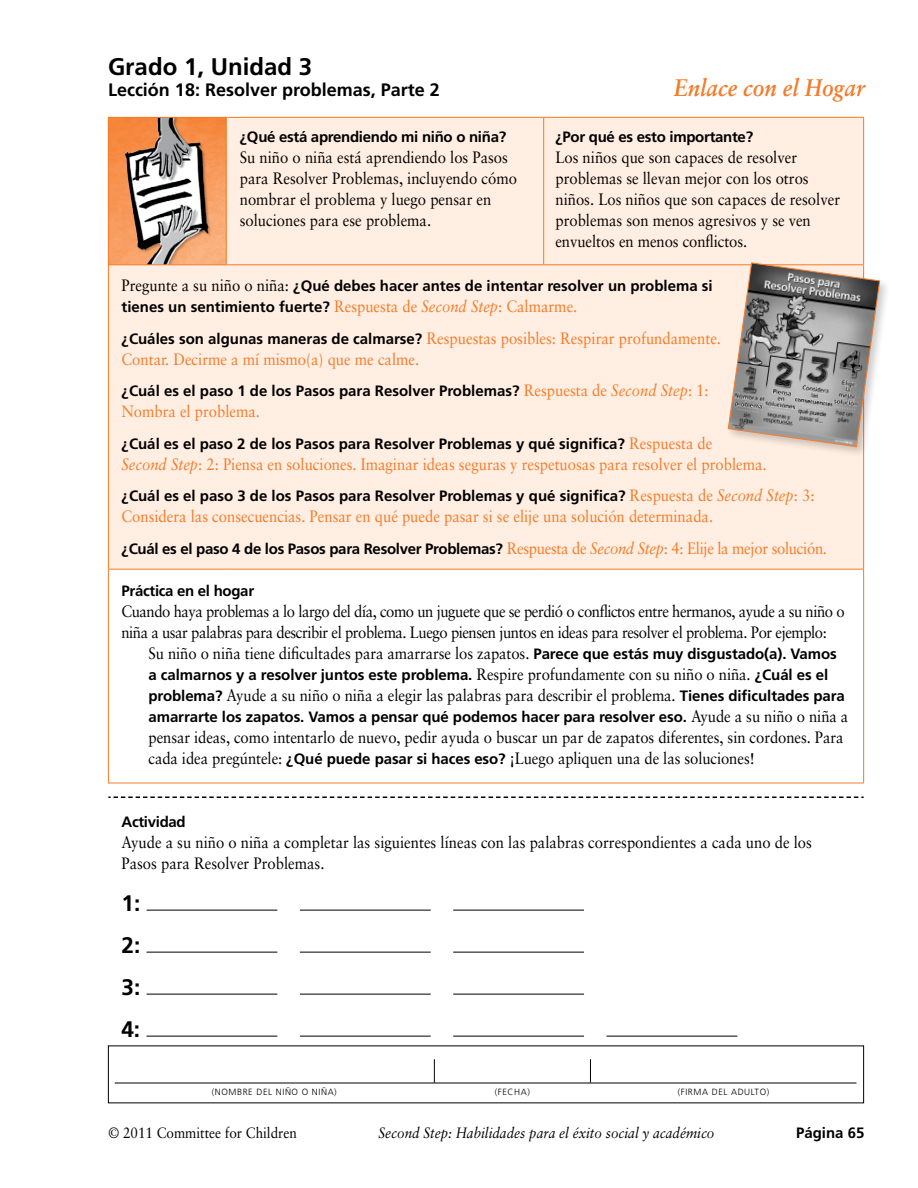
<style>
.page{position:relative;width:918px;height:1188px;background:#fff}
.page>*{position:absolute;margin:0;border:0;box-sizing:border-box;transform-origin:0 0}
.t1{font:italic 700 24px "Sabon";color:#f47b29;scale:.9 1}
.t2{font:700 24px "Frutiger";color:#000}
.t3{font:700 22.5px/42px "Frutiger";color:#000;text-align:justify}
.t4{font:700 18px "Frutiger";color:#000}
.t5{font:16.5px/21px "Sabon";letter-spacing:-.005em;color:#000;scale:.9 1}
.t6{font:16.5px/21px "Sabon";color:#f47b29;scale:.9 1}
.t7{font:16.5px/21px "Sabon";letter-spacing:-.03em;color:#000;scale:.9 1}
.t8{font:700 15px/21px "Frutiger";letter-spacing:-.005em;color:#000}
.t9{font:italic 15px "Sabon LT Std";color:#000;scale:.9 1}
.t10{font:italic 15px "Sabon";color:#000;scale:.9 1}
.t11{font:15px "Sabon LT Std";color:#000;scale:.9 1}
.t12{font:15px "Sabon";color:#000;scale:.9 1}
.t13{font:700 15px "Frutiger LT Std";color:#000}
.t14{font:300 9px "Frutiger";letter-spacing:.065em;color:#000}
.s1{font-family:"Sabon";font-weight:400;font-size:16.5px}
.s2{font-family:"Sabon";font-weight:400;font-size:16.5px;color:#f47b29}
.s3{font-family:"Sabon";font-weight:400;font-style:italic;font-size:16.5px;color:#f47b29}
.s4{font-family:"Frutiger";font-weight:700;font-size:15px;color:#000}
.s5{font-style:italic}
.s6{font-family:"Frutiger";font-weight:700;font-size:15px}
</style>
<div class="page">
<div style="left:109px;top:118px;width:754px;height:451px;background:#ffeee1"></div>
<hr style="left:863px;top:265px;width:1px;height:304px;background:#f47b29">
<hr style="left:863px;top:570px;width:1px;height:213px;background:#f47b29">
<svg style="left:108px;top:796px;width:756px;height:2px"></svg>
<hr style="left:108px;top:118px;width:1px;height:146px;background:#f47b29">
<hr style="left:108px;top:117px;width:118px;height:1px;background:#f47b29">
<hr style="left:226px;top:118px;width:1px;height:146px;background:#f47b29">
<hr style="left:226px;top:117px;width:318px;height:1px;background:#f47b29">
<hr style="left:543px;top:118px;width:1px;height:146px;background:#f47b29">
<hr style="left:544px;top:117px;width:320px;height:1px;background:#f47b29">
<hr style="left:863px;top:118px;width:1px;height:146px;background:#f47b29">
<hr style="left:108px;top:265px;width:1px;height:304px;background:#f47b29">
<hr style="left:108px;top:264px;width:118px;height:1px;background:#f47b29">
<hr style="left:226px;top:264px;width:318px;height:1px;background:#f47b29">
<hr style="left:544px;top:264px;width:320px;height:1px;background:#f47b29">
<hr style="left:108px;top:570px;width:1px;height:213px;background:#f47b29">
<hr style="left:108px;top:569px;width:118px;height:1px;background:#f47b29">
<hr style="left:226px;top:569px;width:318px;height:1px;background:#f47b29">
<hr style="left:544px;top:569px;width:320px;height:1px;background:#f47b29">
<hr style="left:108px;top:783px;width:118px;height:1px;background:#f47b29">
<hr style="left:226px;top:783px;width:318px;height:1px;background:#f47b29">
<hr style="left:544px;top:783px;width:320px;height:1px;background:#f47b29">
<hr style="left:115px;top:1083px;width:741px;height:1px;background:#000">
<svg style="left:434px;top:1059px;width:1px;height:24px"></svg>
<svg style="left:590px;top:1059px;width:1px;height:24px"></svg>
<hr style="left:147px;top:910px;width:130px;height:1px;background:#000">
<hr style="left:300px;top:910px;width:131px;height:1px;background:#000">
<hr style="left:453px;top:910px;width:131px;height:1px;background:#000">
<hr style="left:147px;top:952px;width:130px;height:1px;background:#000">
<hr style="left:300px;top:952px;width:131px;height:1px;background:#000">
<hr style="left:453px;top:952px;width:131px;height:1px;background:#000">
<hr style="left:147px;top:994px;width:130px;height:1px;background:#000">
<hr style="left:300px;top:994px;width:131px;height:1px;background:#000">
<hr style="left:147px;top:1036px;width:130px;height:1px;background:#000">
<hr style="left:300px;top:1036px;width:131px;height:1px;background:#000">
<hr style="left:453px;top:1036px;width:131px;height:1px;background:#000">
<hr style="left:607px;top:1036px;width:130px;height:1px;background:#000">
<div style="left:726px;top:260px;width:165px;height:198px;background:#000;opacity:.2"></div>
<svg style="left:728px;top:262px;width:152px;height:185px;background:#a19b97"></svg>
<hr style="left:453px;top:994px;width:131px;height:1px;background:#000">
<h1 class="t2" style="left:108px;top:53px;width:206px">Grado 1, Unidad 3</h1>
<p class="t4" style="left:108px;top:79px;width:333px">Lección 18: Resolver problemas, Parte 2</p>
<h1 class="t1" style="left:674px;top:73px;width:213px">Enlace con el Hogar</h1>
<p class="t8" style="left:240px;top:126px;width:268px">¿Qué está aprendiendo mi niño o niña?</p>
<p class="t5" style="left:240px;top:147px;width:310px">Su niño o niña está aprendiendo los Pasos para Resolver Problemas, incluyendo cómo nombrar el problema y luego pensar en soluciones para ese problema.</p>
<p class="t8" style="left:555px;top:126px;width:199px">¿Por qué es esto importante?</p>
<p class="t5" style="left:555px;top:147px;width:318px">Los niños que son capaces de resolver problemas se llevan mejor con los otros niños. Los niños que son capaces de resolver problemas son menos agresivos y se ven envueltos en menos conflictos.</p>
<p class="t8" style="left:121px;top:275px;width:593px"><span class="s1">Pregunte a su niño o niña:</span> ¿Qué debes hacer antes de intentar resolver un problema si tienes un sentimiento fuerte? <span class="s2">Respuesta de</span> <span class="s3">Second Step</span><span class="s2">: Calmarme.</span></p>
<p class="t6" style="left:122px;top:327px;width:668px"><span class="s4">¿Cuáles son algunas maneras de calmarse?</span> Respuestas posibles: Respirar profundamente.<br>Contar. Decirme a mí mismo(a) que me calme.</p>
<p class="t8" style="left:122px;top:380px;width:589px">¿Cuál es el paso 1 de los Pasos para Resolver Problemas? <span class="s2">Respuesta de</span> <span class="s3">Second Step</span><span class="s2">: 1:</span></p>
<p class="t6" style="left:121px;top:401px;width:155px">Nombra el problema.</p>
<p class="t8" style="left:122px;top:433px;width:593px">¿Cuál es el paso 2 de los Pasos para Resolver Problemas y qué significa? <span class="s2">Respuesta de</span></p>
<p class="t6" style="left:122px;top:453px;width:718px"><span class="s5">Second Step</span>: 2: Piensa en soluciones. Imaginar ideas seguras y respetuosas para resolver el problema.</p>
<p class="t8" style="left:122px;top:485px;width:694px">¿Cuál es el paso 3 de los Pasos para Resolver Problemas y qué significa? <span class="s2">Respuesta de</span> <span class="s3">Second Step</span><span class="s2">: 3:</span></p>
<p class="t6" style="left:122px;top:506px;width:659px">Considera las consecuencias. Pensar en qué puede pasar si se elije una solución determinada.</p>
<p class="t8" style="left:122px;top:538px;width:707px">¿Cuál es el paso 4 de los Pasos para Resolver Problemas? <span class="s2">Respuesta de</span> <span class="s3">Second Step</span><span class="s2">: 4: Elije la mejor solución.</span></p>
<p class="t8" style="left:122px;top:580px;width:134px">Práctica en el hogar</p>
<p class="t7" style="left:122px;top:600px;width:805px">Cuando haya problemas a lo largo del día, como un juguete que se perdió o conflictos entre hermanos, ayude a su niño o niña a usar palabras para describir el problema. Luego piensen juntos en ideas para resolver el problema. Por ejemplo:</p>
<p class="t5" style="left:148px;top:642px;width:766px">Su niño o niña tiene dificultades para amarrarse los zapatos. <span class="s6">Parece que estás muy disgustado(a). Vamos</span></p>
<p class="t8" style="left:149px;top:664px;width:681px">a calmarnos y a resolver juntos este problema. <span class="s1">Respire profundamente con su niño o niña.</span> ¿Cuál es el</p>
<p class="t5" style="left:149px;top:684px;width:775px"><span class="s6">problema?</span> Ayude a su niño o niña a elegir las palabras para describir el problema. <span class="s6">Tienes dificultades para</span></p>
<p class="t8" style="left:148px;top:706px;width:701px">amarrarte los zapatos. Vamos a pensar qué podemos hacer para resolver eso. <span class="s1">Ayude a su niño o niña a</span></p>
<p class="t5" style="left:149px;top:726px;width:774px">pensar ideas, como intentarlo de nuevo, pedir ayuda o buscar un par de zapatos diferentes, sin cordones. Para cada idea pregúntele: <span class="s6">¿Qué puede pasar si haces eso?</span> ¡Luego apliquen una de las soluciones!</p>
<p class="t8" style="left:122px;top:811px;width:66px">Actividad</p>
<p class="t5" style="left:122px;top:831px;width:769px">Ayude a su niño o niña a completar las siguientes líneas con las palabras correspondientes a cada uno de los<br>Pasos para Resolver Problemas.</p>
<h2 class="t3" style="left:121px;top:881px;width:20px">1:<br>2:<br>3:<br>4:</h2>
<p class="t14" style="left:212px;top:1086px;width:126px">(NOMBRE DEL NIÑO O NIÑA)</p>
<p class="t14" style="left:495px;top:1086px;width:37px">(FECHA)</p>
<p class="t14" style="left:678px;top:1086px;width:93px">(FIRMA DEL ADULTO)</p>
<p class="t12" style="left:108px;top:1124px;width:211px">© 2011 Committee for Children</p>
<p class="t10" style="left:378px;top:1124px;width:375px">Second Step: Habilidades para el éxito social y académico</p>
<p class="t8" style="left:796px;top:1122px;width:70px">Página 65</p>
<p class="t11" style="left:108px;top:1126px;width:210px">© 2011 Committee for Children</p>
<p class="t9" style="left:378px;top:1126px;width:373px">Second Step: Habilidades para el éxito social y académico</p>
<p class="t13" style="left:795px;top:1126px;width:70px">Página 65</p>
</div>
